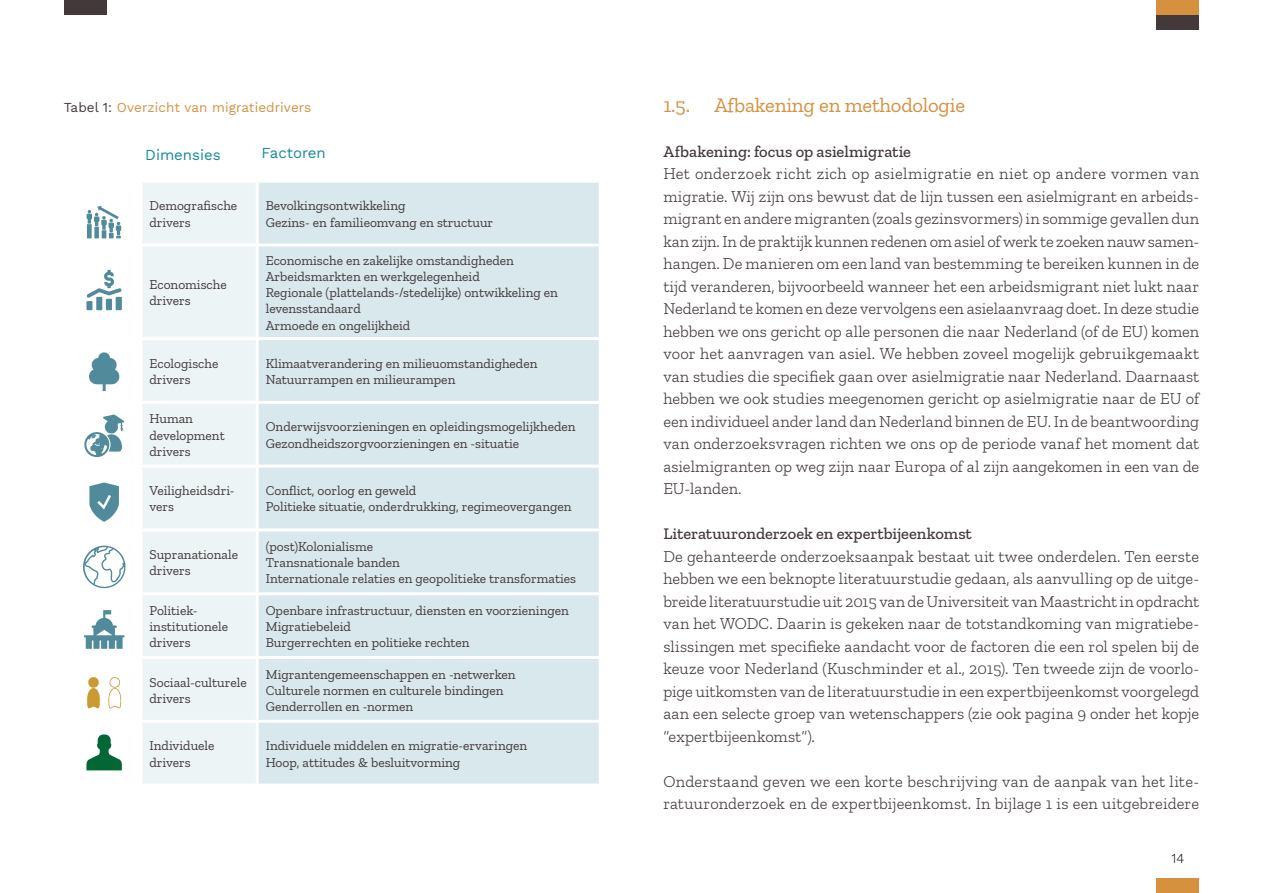
<style>
.page{position:relative;width:1263px;height:893px;background:#fff}
.page>*{position:absolute;margin:0;border:0;box-sizing:border-box;transform-origin:0 0}
.t1{font:20.7px "Zilla Slab";letter-spacing:-.01em;color:#d6913f}
.Brood{font:300 16.5px/22.5px "Zilla Slab";letter-spacing:.005em;color:#43393b;text-align:justify}
.Brood_vet__kop{font:500 16.5px "Zilla Slab";color:#43393b}
.Tabelkop_8_5p{font:15px "Work Sans";color:#128b9d}
.Tabeltekst_8_5p{font:13.5px/16.2px "Zilla Slab";color:#43393b}
.Grafiek_of_tabeltitel{font:13.5px "Work Sans";letter-spacing:.005em;color:#d6913f}
.t2{font:13.5px "Work Sans";color:#000}
.s1{color:#43393b}
</style>
<div class="page">
<div style="left:143px;top:183px;width:113px;height:601px;background:#ecf4f5"></div>
<div style="left:259px;top:183px;width:340px;height:601px;background:#d8e8ec"></div>
<hr style="left:141px;top:244px;width:116px;height:3px;background:#fff">
<hr style="left:257px;top:244px;width:345px;height:3px;background:#fff">
<hr style="left:141px;top:337px;width:116px;height:3px;background:#fff">
<hr style="left:257px;top:337px;width:345px;height:3px;background:#fff">
<hr style="left:141px;top:401px;width:116px;height:3px;background:#fff">
<hr style="left:257px;top:401px;width:345px;height:3px;background:#fff">
<hr style="left:141px;top:465px;width:116px;height:3px;background:#fff">
<hr style="left:257px;top:465px;width:345px;height:3px;background:#fff">
<hr style="left:141px;top:528px;width:116px;height:3px;background:#fff">
<hr style="left:257px;top:528px;width:345px;height:3px;background:#fff">
<hr style="left:141px;top:592px;width:116px;height:3px;background:#fff">
<hr style="left:257px;top:592px;width:345px;height:3px;background:#fff">
<hr style="left:141px;top:656px;width:116px;height:3px;background:#fff">
<hr style="left:257px;top:656px;width:345px;height:3px;background:#fff">
<hr style="left:141px;top:720px;width:116px;height:3px;background:#fff">
<hr style="left:257px;top:720px;width:345px;height:3px;background:#fff">
<svg style="left:89px;top:482px;width:30px;height:40px"></svg>
<svg style="left:86px;top:734px;width:36px;height:36px"></svg>
<svg style="left:87px;top:677px;width:13px;height:31px"></svg>
<svg style="left:108px;top:677px;width:13px;height:32px"></svg>
<svg style="left:87px;top:206px;width:34px;height:32px"></svg>
<svg style="left:83px;top:546px;width:42px;height:42px"></svg>
<svg style="left:86px;top:270px;width:36px;height:40px"></svg>
<svg style="left:84px;top:414px;width:40px;height:43px"></svg>
<svg style="left:84px;top:610px;width:40px;height:39px"></svg>
<svg style="left:89px;top:352px;width:30px;height:39px"></svg>
<div style="left:1157px;top:879px;width:42px;height:14px;background:#d6913f"></div>
<div style="left:64px;top:0;width:42px;height:15px;background:#43393b"></div>
<div style="left:1157px;top:0;width:42px;height:15px;background:#d6913f"></div>
<div style="left:1157px;top:15px;width:42px;height:15px;background:#43393b"></div>
<p class="Grafiek_of_tabeltitel" style="left:64px;top:97px;width:249px"><span class="s1">Tabel 1:</span> Overzicht van migratiedrivers</p>
<p class="Tabelkop_8_5p" style="left:145px;top:143px;width:77px">Dimensies</p>
<p class="Tabelkop_8_5p" style="left:261px;top:141px;width:66px">Factoren</p>
<p class="Tabeltekst_8_5p" style="left:150px;top:198px;width:89px">Demografische drivers</p>
<p class="Tabeltekst_8_5p" style="left:266px;top:198px;width:229px">Bevolkingsontwikkeling<br>Gezins- en familieomvang en structuur</p>
<p class="Tabeltekst_8_5p" style="left:150px;top:277px;width:79px">Economische drivers</p>
<p class="Tabeltekst_8_5p" style="left:266px;top:252px;width:250px">Economische en zakelijke omstandigheden</p>
<p class="Tabeltekst_8_5p" style="left:266px;top:268px;width:216px">Arbeidsmarkten en werkgelegenheid</p>
<p class="Tabeltekst_8_5p" style="left:266px;top:285px;width:294px">Regionale (plattelands-/stedelijke) ontwikkeling en levensstandaard</p>
<p class="Tabeltekst_8_5p" style="left:266px;top:317px;width:146px">Armoede en ongelijkheid</p>
<p class="Tabeltekst_8_5p" style="left:150px;top:355px;width:70px">Ecologische drivers</p>
<p class="Tabeltekst_8_5p" style="left:266px;top:355px;width:273px">Klimaatverandering en milieuomstandigheden</p>
<p class="Tabeltekst_8_5p" style="left:266px;top:371px;width:191px">Natuurrampen en milieurampen</p>
<p class="Tabeltekst_8_5p" style="left:150px;top:411px;width:45px">Human</p>
<p class="Tabeltekst_8_5p" style="left:150px;top:427px;width:77px">development drivers</p>
<p class="Tabeltekst_8_5p" style="left:266px;top:419px;width:311px">Onderwijsvoorzieningen en opleidingsmogelijkheden<br>Gezondheidszorgvoorzieningen en -situatie</p>
<p class="Tabeltekst_8_5p" style="left:150px;top:483px;width:87px">Veiligheidsdri&shy;vers</p>
<p class="Tabeltekst_8_5p" style="left:266px;top:483px;width:152px">Conflict, oorlog en geweld</p>
<p class="Tabeltekst_8_5p" style="left:266px;top:499px;width:307px">Politieke situatie, onderdrukking, regimeovergangen</p>
<p class="Tabeltekst_8_5p" style="left:150px;top:547px;width:90px">Supranationale drivers</p>
<p class="Tabeltekst_8_5p" style="left:150px;top:602px;width:50px">Politiek-</p>
<p class="Tabeltekst_8_5p" style="left:150px;top:618px;width:80px">institutionele drivers</p>
<p class="Tabeltekst_8_5p" style="left:150px;top:674px;width:99px">Sociaal-culturele drivers</p>
<p class="Tabeltekst_8_5p" style="left:266px;top:538px;width:109px">(post)Kolonialisme</p>
<p class="Tabeltekst_8_5p" style="left:266px;top:555px;width:136px">Transnationale banden</p>
<p class="Tabeltekst_8_5p" style="left:266px;top:571px;width:312px">Internationale relaties en geopolitieke transformaties</p>
<p class="Tabeltekst_8_5p" style="left:266px;top:602px;width:305px">Openbare infrastructuur, diensten en voorzieningen</p>
<p class="Tabeltekst_8_5p" style="left:266px;top:618px;width:87px">Migratiebeleid</p>
<p class="Tabeltekst_8_5p" style="left:266px;top:635px;width:205px">Burgerrechten en politieke rechten</p>
<p class="Tabeltekst_8_5p" style="left:266px;top:666px;width:251px">Migrantengemeenschappen en -netwerken</p>
<p class="Tabeltekst_8_5p" style="left:266px;top:682px;width:239px">Culturele normen en culturele bindingen</p>
<p class="Tabeltekst_8_5p" style="left:266px;top:698px;width:149px">Genderrollen en -normen</p>
<p class="Tabeltekst_8_5p" style="left:150px;top:738px;width:67px">Individuele drivers</p>
<p class="Tabeltekst_8_5p" style="left:266px;top:738px;width:263px">Individuele middelen en migratie-ervaringen</p>
<p class="Tabeltekst_8_5p" style="left:266px;top:754px;width:196px">Hoop, attitudes &amp; besluitvorming</p>
<p class="t1" style="left:663px;top:94px;width:303px">1.5. Afbakening en methodologie</p>
<p class="Brood_vet__kop" style="left:663px;top:142px;width:249px">Afbakening: focus op asielmigratie</p>
<p class="Brood" style="left:663px;top:163px;width:537px">Het onderzoek richt zich op asielmigratie en niet op andere vormen van migratie. Wij zijn ons bewust dat de lijn tussen een asielmigrant en arbeids&shy;migrant en andere migranten (zoals gezinsvormers) in sommige gevallen dun kan zijn. In de praktijk kunnen redenen om asiel of werk te zoeken nauw samen&shy;hangen. De manieren om een land van bestemming te bereiken kunnen in de tijd veranderen, bijvoorbeeld wanneer het een arbeidsmigrant niet lukt naar Nederland te komen en deze vervolgens een asielaanvraag doet. In deze studie hebben we ons gericht op alle personen die naar Nederland (of de EU) komen voor het aanvragen van asiel. We hebben zoveel mogelijk gebruikgemaakt van studies die specifiek gaan over asielmigratie naar Nederland. Daarnaast hebben we ook studies meegenomen gericht op asielmigratie naar de EU of een individueel ander land dan Nederland binnen de EU. In de beantwoording van onderzoeksvragen richten we ons op de periode vanaf het moment dat asielmigranten op weg zijn naar Europa of al zijn aangekomen in een van de EU-landen.</p>
<p class="Brood_vet__kop" style="left:663px;top:525px;width:310px">Literatuuronderzoek en expertbijeenkomst</p>
<p class="Brood" style="left:663px;top:545px;width:537px">De gehanteerde onderzoeksaanpak bestaat uit twee onderdelen. Ten eerste hebben we een beknopte literatuurstudie gedaan, als aanvulling op de uitge&shy;breide literatuurstudie uit 2015 van de Universiteit van Maastricht in opdracht van het WODC. Daarin is gekeken naar de totstandkoming van migratiebe&shy;slissingen met specifieke aandacht voor de factoren die een rol spelen bij de keuze voor Nederland (Kuschminder et al., 2015). Ten tweede zijn de voorlo&shy;pige uitkomsten van de literatuurstudie in een expertbijeenkomst voorgelegd aan een selecte groep van wetenschappers (zie ook pagina 9 onder het kopje “expertbijeenkomst”).</p>
<p class="Brood" style="left:663px;top:770px;width:537px">Onderstaand geven we een korte beschrijving van de aanpak van het lite&shy;ratuuronderzoek en de expertbijeenkomst. In bijlage 1 is een uitgebreidere</p>
<p class="t2" style="left:1171px;top:848px;width:14px">14</p>
</div>
